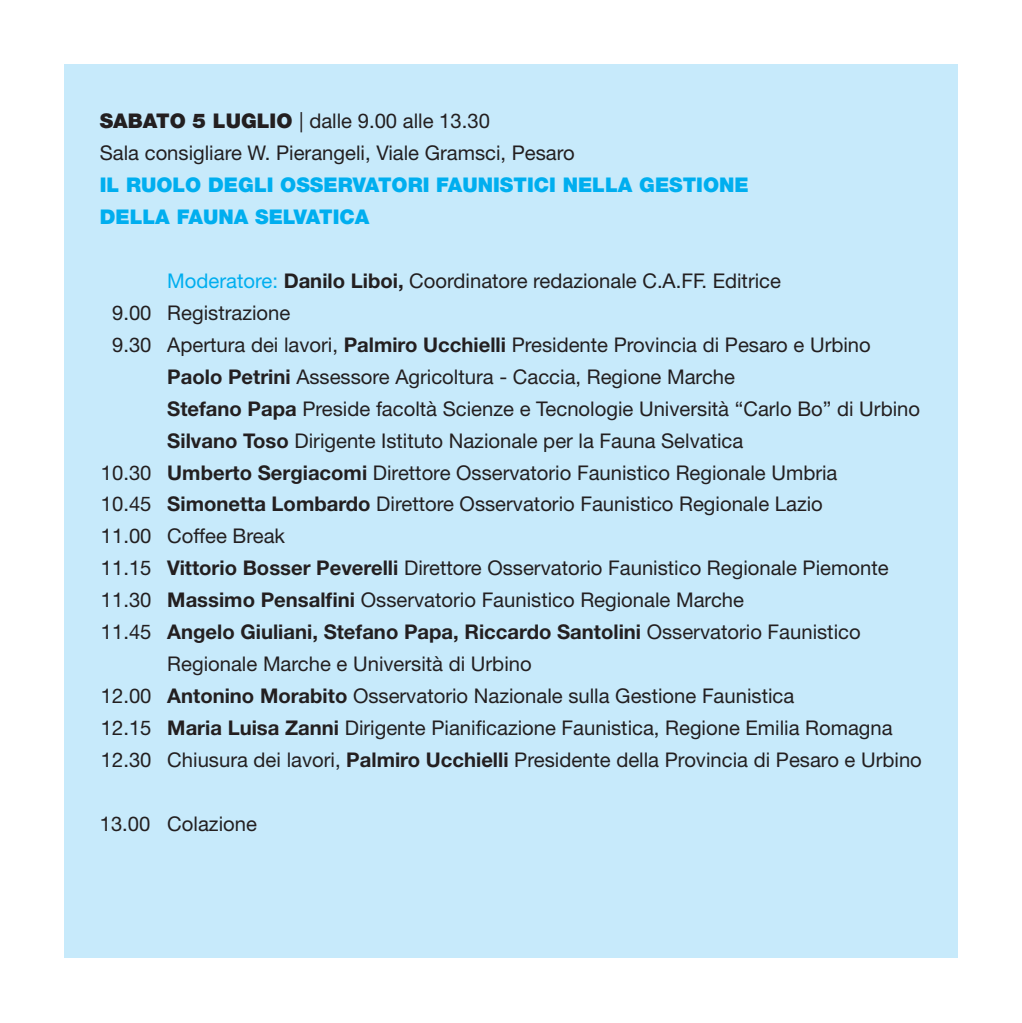
<style>
.page{position:relative;width:1022px;height:1023px;background:#fff}
.page>*{position:absolute;margin:0;border:0;box-sizing:border-box;transform-origin:0 0}
.t1{font:20.25px/31.9px "Helvetica Neue";color:#231f20}
.t2{font:700 20.25px "Helvetica Neue";color:#231f20}
.t3{font:900 20.25px/31.9px "Helvetica Neue";color:#00aeef}
.s1{font-weight:900}
.s2{color:#00aeef}
.s3{font-weight:700}
.s4{font-weight:400}
</style>
<div class="page">
<div style="left:64px;top:65px;width:893px;height:893px;background:#c7eafb"></div>
<p class="t1" style="left:100px;top:107px;width:476px"><span class="s1">SABATO 5 LUGLIO</span> | dalle 9.00 alle 13.30<br>Sala consigliare W. Pierangeli, Viale Gramsci, Pesaro</p>
<p class="t3" style="left:100px;top:171px;width:650px">IL RUOLO DEGLI OSSERVATORI FAUNISTICI NELLA GESTIONE<br>DELLA FAUNA SELVATICA</p>
<p class="t1" style="left:167px;top:267px;width:615px"><span class="s2">Moderatore:</span> <span class="s3">Danilo Liboi,</span> Coordinatore redazionale C.A.FF. Editrice</p>
<p class="t1" style="left:112px;top:299px;width:180px">9.00 Registrazione</p>
<p class="t1" style="left:112px;top:330px;width:760px">9.30 Apertura dei lavori, <span class="s3">Palmiro Ucchielli</span> Presidente Provincia di Pesaro e Urbino</p>
<p class="t1" style="left:167px;top:362px;width:569px"><span class="s3">Paolo Petrini</span> Assessore Agricoltura - Caccia, Regione Marche</p>
<p class="t1" style="left:167px;top:394px;width:754px"><span class="s3">Stefano Papa</span> Preside facoltà Scienze e Tecnologie Università “Carlo Bo” di Urbino</p>
<p class="t1" style="left:167px;top:426px;width:577px"><span class="s3">Silvano Toso</span> Dirigente Istituto Nazionale per la Fauna Selvatica</p>
<p class="t1" style="left:101px;top:458px;width:738px">10.30 <span class="s3">Umberto Sergiacomi</span> Direttore Osservatorio Faunistico Regionale Umbria</p>
<p class="t1" style="left:101px;top:490px;width:723px">10.45 <span class="s3">Simonetta Lombardo</span> Direttore Osservatorio Faunistico Regionale Lazio</p>
<p class="t1" style="left:101px;top:522px;width:186px">11.00 Coffee Break</p>
<p class="t1" style="left:101px;top:554px;width:789px">11.15 <span class="s3">Vittorio Bosser Peverelli</span> Direttore Osservatorio Faunistico Regionale Piemonte</p>
<p class="t1" style="left:101px;top:586px;width:644px">11.30 <span class="s3">Massimo Pensalfini</span> Osservatorio Faunistico Regionale Marche</p>
<p class="t2" style="left:101px;top:624px;width:761px"><span class="s4">11.45</span> Angelo Giuliani, Stefano Papa, Riccardo Santolini <span class="s4">Osservatorio Faunistico</span></p>
<p class="t1" style="left:167px;top:649px;width:366px">Regionale Marche e Università di Urbino</p>
<p class="t1" style="left:101px;top:681px;width:694px">12.00 <span class="s3">Antonino Morabito</span> Osservatorio Nazionale sulla Gestione Faunistica</p>
<p class="t1" style="left:101px;top:713px;width:793px">12.15 <span class="s3">Maria Luisa Zanni</span> Dirigente Pianificazione Faunistica, Regione Emilia Romagna</p>
<p class="t1" style="left:101px;top:745px;width:822px">12.30 Chiusura dei lavori, <span class="s3">Palmiro Ucchielli</span> Presidente della Provincia di Pesaro e Urbino</p>
<p class="t1" style="left:100px;top:809px;width:159px">13.00 Colazione</p>
</div>
